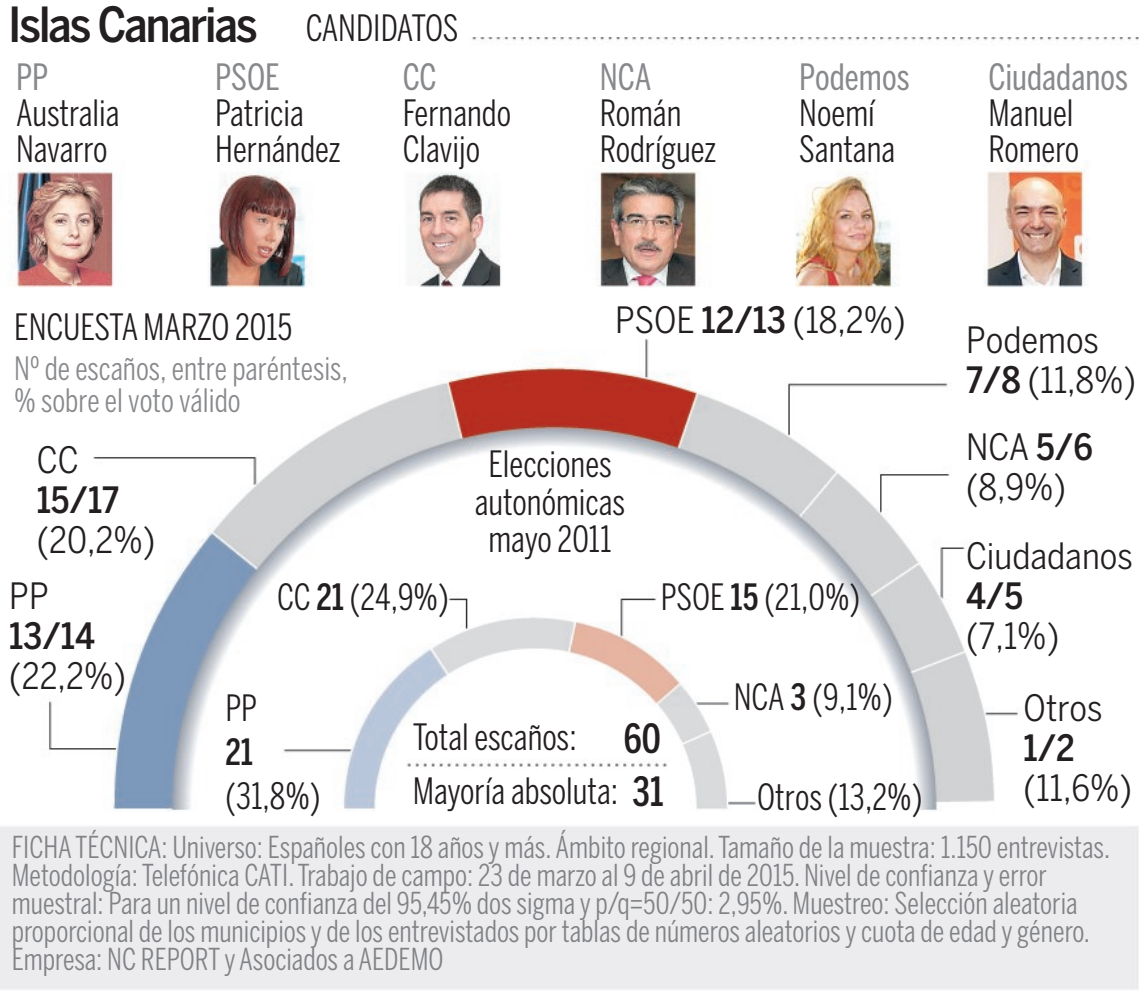
<style>
.page{position:relative;width:1139px;height:997px;background:#fff}
.page>*{position:absolute;margin:0;border:0;box-sizing:border-box;transform-origin:0 0}
.t1{font:500 48px "Benton Sans Cond";letter-spacing:-.04em;color:#231f20}
.t2{font:36px/36px "Benton Sans Comp";color:#231f20}
.t3{font:36px/40px "Benton Sans Cond";color:#231f20}
.t4{font:36px "Benton Sans Comp";color:#87898c}
.t5{font:500 36px "Benton Sans Cond";color:#231f20}
.t6{font:500 36px "Benton Sans Comp";color:#231f20}
.t7{font:32px/32px "Benton Sans Comp";color:#87898c}
.t8{font:30px/28px "Benton Sans Comp";color:#808285}
.s1{font-family:"Benton Sans Comp";font-weight:400;font-size:36px}
.s2{font-weight:500}
.s3{font-weight:500;font-size:40px}
</style>
<div class="page">
<img style="left:0;top:37px;width:1139px;height:953px">
<h1 class="t1" style="left:8px;top:-3px;width:451px">Islas Canarias <span class="s1">CANDIDATOS</span></h1>
<p class="t4" style="left:16px;top:57px;width:33px">PP</p>
<p class="t2" style="left:16px;top:99px;width:105px">Australia<br>Navarro</p>
<p class="t4" style="left:215px;top:57px;width:66px">PSOE</p>
<p class="t2" style="left:215px;top:99px;width:127px">Patricia<br>Hernández</p>
<p class="t4" style="left:403px;top:57px;width:35px">CC</p>
<p class="t2" style="left:403px;top:99px;width:110px">Fernando<br>Clavijo</p>
<p class="t4" style="left:600px;top:57px;width:53px">NCA</p>
<p class="t2" style="left:600px;top:99px;width:118px">Román<br>Rodríguez</p>
<p class="t4" style="left:799px;top:57px;width:112px">Podemos</p>
<p class="t2" style="left:799px;top:99px;width:97px">Noemí<br>Santana</p>
<p class="t4" style="left:988px;top:57px;width:141px">Ciudadanos</p>
<p class="t2" style="left:988px;top:99px;width:92px">Manuel<br>Romero</p>
<p class="t3" style="left:615px;top:303px;width:292px">PSOE <span class="s2">12/13</span> (18,2%)</p>
<p class="t2" style="left:14px;top:312px;width:280px">ENCUESTA MARZO 2015</p>
<p class="t7" style="left:14px;top:355px;width:335px">Nº de escaños, entre paréntesis, % sobre el voto válido</p>
<p class="t3" style="left:966px;top:324px;width:172px">Podemos<br><span class="s2">7/8</span> (11,8%)</p>
<p class="t3" style="left:966px;top:430px;width:128px">NCA <span class="s2">5/6 </span>(8,9%)</p>
<p class="t3" style="left:966px;top:539px;width:168px">Ciudadanos</p>
<p class="t5" style="left:966px;top:575px;width:59px">4/5</p>
<p class="t3" style="left:966px;top:619px;width:95px">(7,1%)</p>
<p class="t3" style="left:37px;top:443px;width:43px">CC</p>
<p class="t5" style="left:37px;top:479px;width:84px">15/17</p>
<p class="t3" style="left:37px;top:523px;width:120px">(20,2%)</p>
<p class="t2" style="left:475px;top:449px;width:152px;line-height:37.2px;text-align:center">Elecciones autonómicas mayo 2011</p>
<p class="t3" style="left:9px;top:579px;width:41px">PP</p>
<p class="t5" style="left:9px;top:615px;width:87px">13/14</p>
<p class="t3" style="left:9px;top:659px;width:118px">(22,2%)</p>
<p class="t2" style="left:277px;top:582px;width:173px">CC <span class="s2">21</span> (24,9%)</p>
<p class="t2" style="left:661px;top:582px;width:201px">PSOE <span class="s2">15</span> (21,0%)</p>
<p class="t2" style="left:734px;top:682px;width:160px">NCA <span class="s2">3</span> (9,1%)</p>
<p class="t3" style="left:1024px;top:691px;width:80px">Otros</p>
<p class="t5" style="left:1024px;top:727px;width:53px">1/2</p>
<p class="t3" style="left:1024px;top:771px;width:110px">(11,6%)</p>
<p class="t2" style="left:225px;top:693px;width:33px">PP</p>
<p class="t6" style="left:225px;top:731px;width:29px">21</p>
<p class="t2" style="left:225px;top:781px;width:97px">(31,8%)</p>
<p class="t2" style="left:413px;top:713px;width:252px;line-height:54px">Total escaños: <span class="s3">60<br></span>Mayoría absoluta: <span class="s3">31</span></p>
<p class="t2" style="left:757px;top:782px;width:167px">Otros (13,2%)</p>
<p class="t8" style="left:12px;top:835px;width:1100px">FICHA TÉCNICA: Universo: Españoles con 18 años y más. Ámbito regional. Tamaño de la muestra: 1.150 entrevistas.<br>Metodología: Telefónica CATI. Trabajo de campo: 23 de marzo al 9 de abril de 2015. Nivel de confianza y error muestral: Para un nivel de confianza del 95,45% dos sigma y p/q=50/50: 2,95%. Muestreo: Selección aleatoria proporcional de los municipios y de los entrevistados por tablas de números aleatorios y cuota de edad y género.<br>Empresa: NC REPORT y Asociados a AEDEMO</p>
</div>
